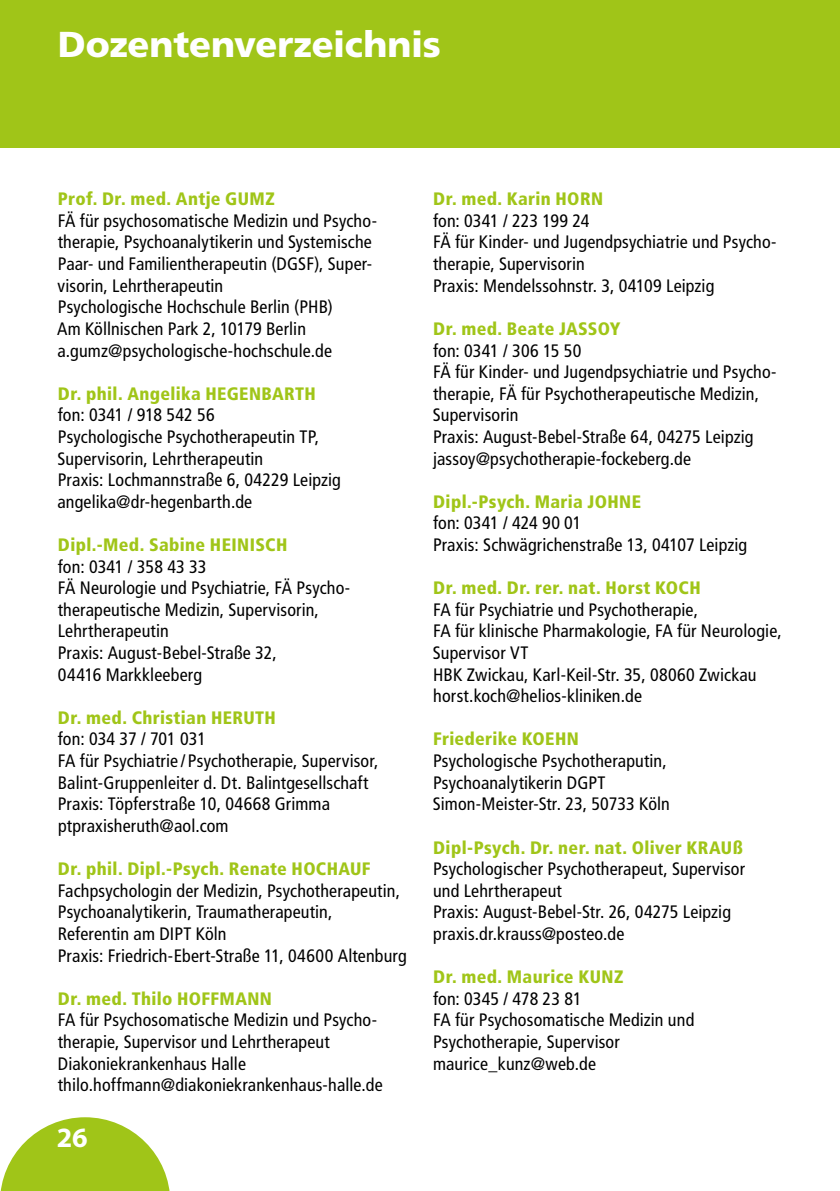
<style>
.page{position:relative;width:840px;height:1191px;background:#fff}
.page>*{position:absolute;margin:0;border:0;box-sizing:border-box;transform-origin:0 0}
.t1{font:900 36px "Frutiger LT Std";letter-spacing:-.005em;color:#fff}
.t2{font:700 28px "Myriad Pro";color:#fff}
.t3{font:condensed 18px/21.6px "Frutiger LT Std";letter-spacing:.01em;color:#000}
.t4{font:900 condensed 18px "Frutiger LT Std";letter-spacing:.02em;color:#a0c518}
</style>
<div class="page">
<div style="left:0;top:0;width:839px;height:147px;background:#a0c518"></div>
<svg style="left:0;top:1117px;width:170px;height:74px"></svg>
<h1 class="t1" style="left:58px;top:23px;width:384px">Dozentenverzeichnis</h1>
<p class="t4" style="left:58px;top:188px;width:218px">Prof. Dr. med. Antje GUMZ</p>
<p class="t3" style="left:57px;top:210px;width:321px">FÄ für psychosomatische Medizin und Psycho&shy;therapie, Psychoanalytikerin und Systemische Paar- und Familientherapeutin (DGSF), Super&shy;visorin, Lehrtherapeutin<br>Psychologische Hochschule Berlin (PHB)<br>Am Köllnischen Park 2, 10179 Berlin a.gumz@psychologische-hochschule.de</p>
<p class="t4" style="left:58px;top:382px;width:259px">Dr. phil. Angelika HEGENBARTH</p>
<p class="t3" style="left:57px;top:404px;width:285px">fon: 0341 / 918 542 56<br>Psychologische Psychotherapeutin TP,<br>Supervisorin, Lehrtherapeutin<br>Praxis: Lochmannstraße 6, 04229 Leipzig angelika@dr-hegenbarth.de</p>
<p class="t4" style="left:58px;top:534px;width:231px">Dipl.-Med. Sabine HEINISCH</p>
<p class="t3" style="left:58px;top:555px;width:294px">fon: 0341 / 358 43 33<br>FÄ Neurologie und Psychiatrie, FÄ Psycho&shy;therapeutische Medizin, Supervisorin,<br>Lehrtherapeutin<br>Praxis: August-Bebel-Straße 32,<br>04416 Markkleeberg</p>
<p class="t4" style="left:58px;top:706px;width:219px">Dr. med. Christian HERUTH</p>
<p class="t3" style="left:58px;top:728px;width:322px">fon: 034 37 / 701 031<br>FA für Psychiatrie / Psychotherapie, Supervisor, Balint-Gruppenleiter d. Dt. Balintgesellschaft Praxis: Töpferstraße 10, 04668 Grimma ptpraxisheruth@aol.com</p>
<p class="t4" style="left:58px;top:858px;width:314px">Dr. phil. Dipl.-Psych. Renate HOCHAUF</p>
<p class="t3" style="left:58px;top:879px;width:350px">Fachpsychologin der Medizin, Psychotherapeutin, Psychoanalytikerin, Traumatherapeutin, Referentin am DIPT Köln<br>Praxis: Friedrich-Ebert-Straße 11, 04600 Altenburg</p>
<p class="t4" style="left:58px;top:987px;width:215px">Dr. med. Thilo HOFFMANN</p>
<p class="t3" style="left:58px;top:1009px;width:326px">FA für Psychosomatische Medizin und Psycho&shy;therapie, Supervisor und Lehrtherapeut Diakoniekrankenhaus Halle thilo.hoffmann@diakoniekrankenhaus-halle.de</p>
<h2 class="t2" style="left:57px;top:1119px;width:33px">26</h2>
<p class="t4" style="left:433px;top:188px;width:171px">Dr. med. Karin HORN</p>
<p class="t3" style="left:433px;top:210px;width:345px">fon: 0341 / 223 199 24<br>FÄ für Kinder- und Jugendpsychiatrie und Psycho&shy;therapie, Supervisorin<br>Praxis: Mendelssohnstr. 3, 04109 Leipzig</p>
<p class="t4" style="left:433px;top:318px;width:189px">Dr. med. Beate JASSOY</p>
<p class="t3" style="left:432px;top:339px;width:345px">fon: 0341 / 306 15 50<br>FÄ für Kinder- und Jugendpsychiatrie und Psycho&shy;therapie, FÄ für Psychotherapeutische Medizin, Supervisorin<br>Praxis: August-Bebel-Straße 64, 04275 Leipzig jassoy@psychotherapie-fockeberg.de</p>
<p class="t4" style="left:433px;top:490px;width:209px">Dipl.-Psych. Maria JOHNE</p>
<p class="t3" style="left:433px;top:512px;width:315px">fon: 0341 / 424 90 01<br>Praxis: Schwägrichenstraße 13, 04107 Leipzig</p>
<p class="t4" style="left:433px;top:577px;width:269px">Dr. med. Dr. rer. nat. Horst KOCH</p>
<p class="t3" style="left:432px;top:599px;width:350px">FA für Psychiatrie und Psychotherapie,<br>FA für klinische Pharmakologie, FA für Neurologie, Supervisor VT<br>HBK Zwickau, Karl-Keil-Str. 35, 08060 Zwickau horst.koch@helios-kliniken.de</p>
<p class="t4" style="left:433px;top:728px;width:147px">Friederike KOEHN</p>
<p class="t3" style="left:432px;top:750px;width:238px">Psychologische Psychotheraputin,<br>Psychoanalytikerin DGPT<br>Simon-Meister-Str. 23, 50733 Köln</p>
<p class="t4" style="left:433px;top:836px;width:311px">Dipl-Psych. Dr. ner. nat. Oliver KRAUß</p>
<p class="t3" style="left:433px;top:858px;width:313px">Psychologischer Psychotherapeut, Supervisor und Lehrtherapeut<br>Praxis: August-Bebel-Str. 26, 04275 Leipzig praxis.dr.krauss@posteo.de</p>
<p class="t4" style="left:433px;top:966px;width:191px">Dr. med. Maurice KUNZ</p>
<p class="t3" style="left:433px;top:987px;width:263px">fon: 0345 / 478 23 81<br>FA für Psychosomatische Medizin und<br>Psychotherapie, Supervisor maurice_kunz@web.de</p>
</div>
